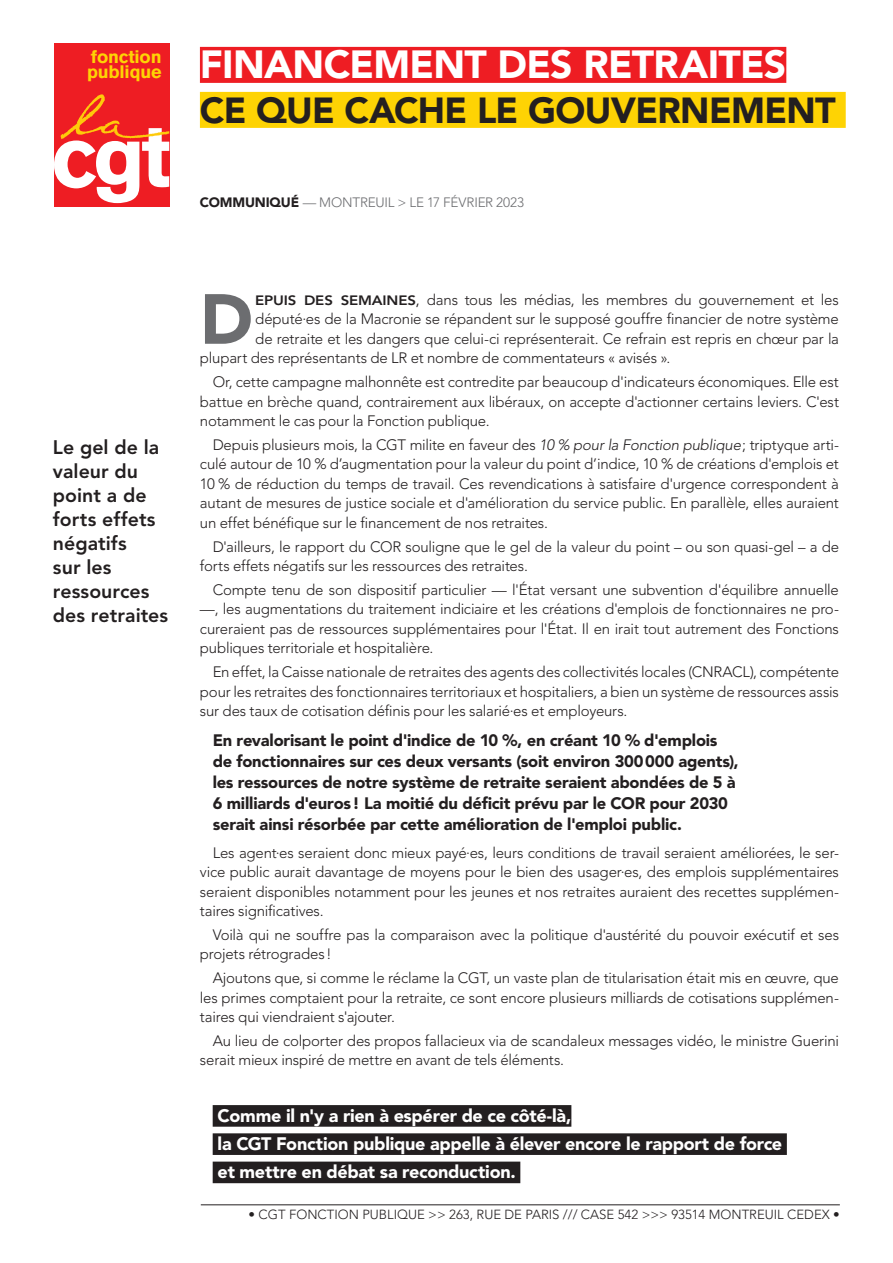
<style>
.page{position:relative;width:893px;height:1263px;background:#fff}
.page>*{position:absolute;margin:0;border:0;box-sizing:border-box;transform-origin:0 0}
.t1{font:900 70.05px "Avenir LT Std";color:#6c6d70}
.t2{font:900 39px "Avenir LT Std";letter-spacing:-.02em;color:#fff}
.t3{font:900 36px "Avenir LT Std";letter-spacing:-.02em;color:#231f20}
.t4{font:800 19.5px/24px "Avenir LT Std";color:#231f20}
.t5{font:900 18px/28.2px "Avenir LT Std";letter-spacing:-.015em;color:#fff}
.t6{font:700 18px/15px "Akzidenz Grotesk BQ";letter-spacing:-.01em;color:#fed304}
.t7{font:900 16.5px/21px "Avenir LT Std";letter-spacing:-.015em;color:#231f20}
.t8{font:300 15px/19.5px "Avenir LT Std";letter-spacing:-.015em;color:#231f20;text-align:justify}
.t9{font:300 13.5px "Avenir LT Std";letter-spacing:-.01em;color:#6c6d70}
.t10{font:300 13.2px "Avenir LT Std";color:#231f20}
.s1{font-weight:900;color:#231f20}
.s2{font-weight:800;font-size:13.5px}
.s3{font-weight:400}
.s4{font-style:italic}
</style>
<div class="page">
<div style="left:200px;top:47px;width:586px;height:36px;background:#ee1d23"></div>
<div style="left:200px;top:92px;width:646px;height:36px;background:#fed304"></div>
<div style="left:213px;top:1105px;width:358px;height:22px;background:#231f20"></div>
<div style="left:213px;top:1133px;width:574px;height:22px;background:#231f20"></div>
<div style="left:213px;top:1161px;width:307px;height:22px;background:#231f20"></div>
<div style="left:54px;top:43px;width:115px;height:163px;background:#ee1d23"></div>
<svg style="left:54px;top:94px;width:115px;height:109px"></svg>
<hr style="left:201px;top:1204px;width:639px;height:1px;background:#231f20">
<p class="t6" style="left:87px;top:49px;width:76px">fonction publique</p>
<h2 class="t2" style="left:200px;top:41px;width:588px">FINANCEMENT DES RETRAITES</h2>
<h3 class="t3" style="left:200px;top:89px;width:637px">CE QUE CACHE LE GOUVERNEMENT</h3>
<p class="t9" style="left:200px;top:194px;width:326px"><span class="s1">COMMUNIQUÉ</span> — MONTREUIL &gt; LE 17 FÉVRIER 2023</p>
<h3 class="t4" style="left:53px;top:436px;width:117px">Le gel de la valeur du point a de forts effets négatifs<br>sur les ressources des retraites</h3>
<h1 class="t1" style="left:200px;top:277px;width:55px">D</h1>
<p class="t8" style="left:255px;top:290px;width:585px"><span class="s2">EPUIS DES SEMAINES</span><span class="s3">,</span> dans tous les médias, les membres du gouvernement et les</p>
<p class="t8" style="left:255px;top:309px;width:585px">député·es de la Macronie se répandent sur le supposé gouffre financier de notre système</p>
<p class="t8" style="left:255px;top:329px;width:585px">de retraite et les dangers que celui-ci représenterait. Ce refrain est repris en chœur par la</p>
<p class="t8" style="left:200px;top:348px;width:472px">plupart des représentants de LR et nombre de commentateurs « avisés ».</p>
<p class="t8" style="left:200px;top:372px;width:641px;text-indent:13px">Or, cette campagne malhonnête est contredite par beaucoup d'indicateurs économiques. Elle est battue en brèche quand, contrairement aux libéraux, on accepte d'actionner certains leviers. C'est notamment le cas pour la Fonction publique.</p>
<p class="t8" style="left:200px;top:435px;width:641px;text-indent:13px">Depuis plusieurs mois, la CGT milite en faveur des <span class="s4">10 % pour la Fonction publique</span>; triptyque arti&shy;culé autour de 10 % d’augmentation pour la valeur du point d’indice, 10 % de créations d'emplois et 10 % de réduction du temps de travail. Ces revendications à satisfaire d'urgence correspondent à autant de mesures de justice sociale et d'amélioration du service public. En parallèle, elles auraient un effet bénéfique sur le financement de nos retraites.</p>
<p class="t8" style="left:200px;top:537px;width:641px;text-indent:13px">D'ailleurs, le rapport du COR souligne que le gel de la valeur du point – ou son quasi-gel – a de forts effets négatifs sur les ressources des retraites.</p>
<p class="t8" style="left:200px;top:580px;width:641px;text-indent:13px">Compte tenu de son dispositif particulier — l'État versant une subvention d'équilibre annuelle —, les augmentations du traitement indiciaire et les créations d'emplois de fonctionnaires ne pro&shy;cureraient pas de ressources supplémentaires pour l'État. Il en irait tout autrement des Fonctions publiques territoriale et hospitalière.</p>
<p class="t8" style="left:200px;top:662px;width:641px;text-indent:13px">En effet, la Caisse nationale de retraites des agents des collectivités locales (CNRACL), compétente pour les retraites des fonctionnaires territoriaux et hospitaliers, a bien un système de ressources assis sur des taux de cotisation définis pour les salarié·es et employeurs.</p>
<p class="t7" style="left:213px;top:729px;width:528px">En revalorisant le point d'indice de 10 %, en créant 10 % d'emplois de fonctionnaires sur ces deux versants (soit environ 300000 agents), les ressources de notre système de retraite seraient abondées de 5 à 6 milliards d'euros! La moitié du déficit prévu par le COR pour 2030 serait ainsi résorbée par cette amélioration de l'emploi public.</p>
<p class="t8" style="left:200px;top:843px;width:641px;text-indent:13px">Les agent·es seraient donc mieux payé·es, leurs conditions de travail seraient améliorées, le ser&shy;vice public aurait davantage de moyens pour le bien des usager·es, des emplois supplémentaires seraient disponibles notamment pour les jeunes et nos retraites auraient des recettes supplémen&shy;taires significatives.</p>
<p class="t8" style="left:200px;top:925px;width:641px;text-indent:13px">Voilà qui ne souffre pas la comparaison avec la politique d'austérité du pouvoir exécutif et ses projets rétrogrades!</p>
<p class="t8" style="left:200px;top:968px;width:640px;text-indent:13px">Ajoutons que, si comme le réclame la CGT, un vaste plan de titularisation était mis en œuvre, que les primes comptaient pour la retraite, ce sont encore plusieurs milliards de cotisations supplémen&shy;taires qui viendraient s'ajouter.</p>
<p class="t8" style="left:200px;top:1031px;width:641px;text-indent:13px">Au lieu de colporter des propos fallacieux via de scandaleux messages vidéo, le ministre Guerini serait mieux inspiré de mettre en avant de tels éléments.</p>
<p class="t5" style="left:218px;top:1101px;width:566px">Comme il n'y a rien à espérer de ce côté-là,<br>la CGT Fonction publique appelle à élever encore le rapport de force et mettre en débat sa reconduction.</p>
<p class="t10" style="left:249px;top:1207px;width:593px">• CGT FONCTION PUBLIQUE &gt;&gt; 263, RUE DE PARIS /// CASE 542 &gt;&gt;&gt; 93514 MONTREUIL CEDEX •</p>
</div>
